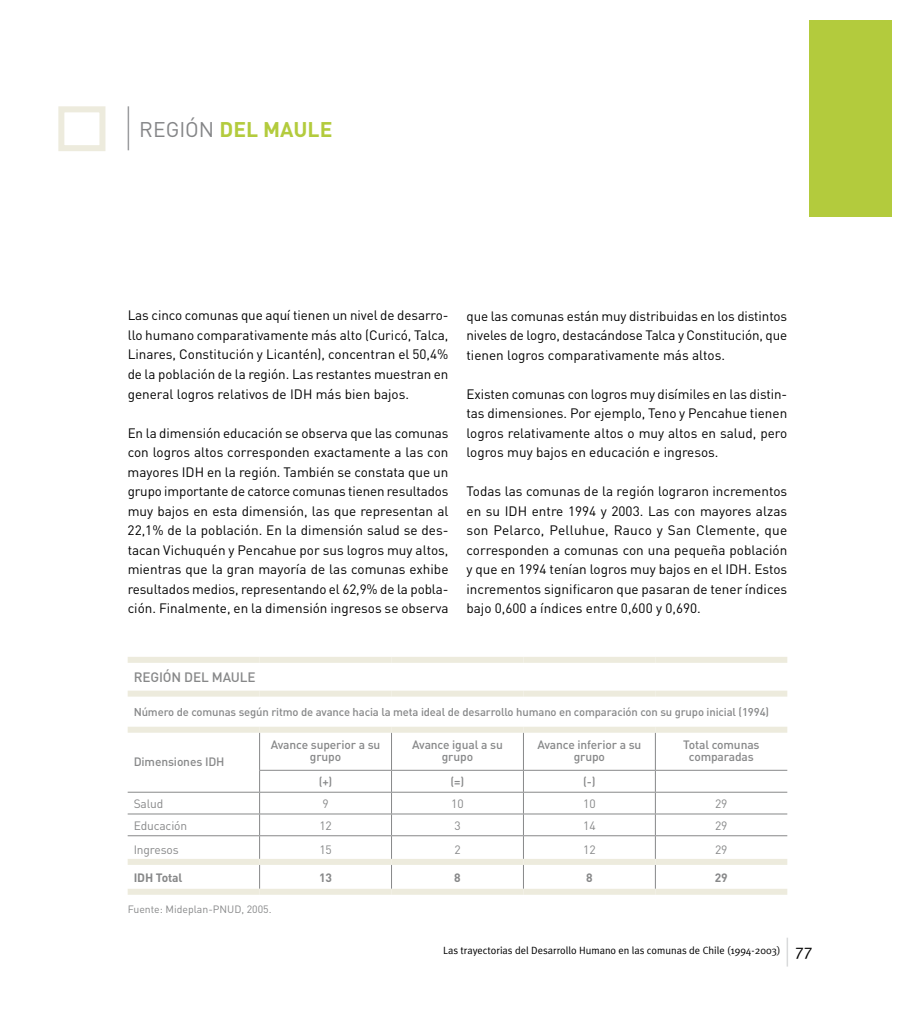
<style>
.page{position:relative;width:915px;height:1021px;background:#fff}
.page>*{position:absolute;margin:0;border:0;box-sizing:border-box;transform-origin:0 0}
.t1{font:700 21px "DIN";color:#b3cb3d}
.t2{font:13.5px/19.5px "DIN";color:#000;text-align:justify}
.t3{font:500 13.5px "DIN";letter-spacing:-.01em;color:#878889}
.t4{font:500 12px/12px "DIN";letter-spacing:-.01em;color:#878889;text-align:center}
.t5{font:12px "DIN";letter-spacing:-.01em;color:#878889}
.t6{font:700 12px "DIN";letter-spacing:-.01em;color:#878889}
.t7{font:500 11.25px "DIN";letter-spacing:-.01em;color:#878889}
.t8{font:10.5px "Meta Plus Normal";color:#000}
.t9{font:10.5px "DIN";color:#878889}
.s1{font-weight:400;color:#848587}
.s2{font-size:16.5px}
</style>
<div class="page">
<hr style="left:128px;top:106px;width:1px;height:44px;background:#9c9d9f">
<hr style="left:259px;top:732px;width:1px;height:38px;background:#878889">
<hr style="left:391px;top:732px;width:1px;height:38px;background:#878889">
<hr style="left:523px;top:732px;width:1px;height:38px;background:#878889">
<hr style="left:654px;top:732px;width:1px;height:38px;background:#878889">
<hr style="left:259px;top:770px;width:132px;height:1px;background:#878889">
<hr style="left:391px;top:770px;width:132px;height:1px;background:#878889">
<hr style="left:523px;top:770px;width:132px;height:1px;background:#878889">
<hr style="left:655px;top:770px;width:132px;height:1px;background:#878889">
<hr style="left:128px;top:791px;width:131px;height:1px;background:#878889">
<hr style="left:259px;top:791px;width:132px;height:1px;background:#878889">
<hr style="left:391px;top:791px;width:132px;height:1px;background:#878889">
<hr style="left:523px;top:791px;width:132px;height:1px;background:#878889">
<hr style="left:655px;top:791px;width:132px;height:1px;background:#878889">
<hr style="left:128px;top:813px;width:131px;height:1px;background:#878889">
<hr style="left:259px;top:813px;width:132px;height:1px;background:#878889">
<hr style="left:391px;top:813px;width:132px;height:1px;background:#878889">
<hr style="left:523px;top:813px;width:132px;height:1px;background:#878889">
<hr style="left:655px;top:813px;width:132px;height:1px;background:#878889">
<hr style="left:128px;top:835px;width:131px;height:1px;background:#878889">
<hr style="left:259px;top:835px;width:132px;height:1px;background:#878889">
<svg style="left:259px;top:770px;width:1px;height:88px"></svg>
<hr style="left:391px;top:835px;width:132px;height:1px;background:#878889">
<svg style="left:391px;top:770px;width:1px;height:88px"></svg>
<hr style="left:523px;top:835px;width:132px;height:1px;background:#878889">
<svg style="left:523px;top:770px;width:1px;height:88px"></svg>
<hr style="left:655px;top:835px;width:132px;height:1px;background:#878889">
<svg style="left:654px;top:770px;width:1px;height:88px"></svg>
<div style="left:128px;top:657px;width:131px;height:6px;background:#edebdd"></div>
<div style="left:259px;top:657px;width:132px;height:6px;background:#edebdd"></div>
<div style="left:391px;top:657px;width:132px;height:6px;background:#edebdd"></div>
<div style="left:523px;top:657px;width:132px;height:6px;background:#edebdd"></div>
<div style="left:655px;top:657px;width:132px;height:6px;background:#edebdd"></div>
<div style="left:128px;top:690px;width:131px;height:6px;background:#edebdd"></div>
<div style="left:259px;top:690px;width:132px;height:6px;background:#edebdd"></div>
<div style="left:391px;top:690px;width:132px;height:6px;background:#edebdd"></div>
<div style="left:523px;top:690px;width:132px;height:6px;background:#edebdd"></div>
<div style="left:655px;top:690px;width:132px;height:6px;background:#edebdd"></div>
<div style="left:128px;top:726px;width:131px;height:6px;background:#edebdd"></div>
<div style="left:259px;top:726px;width:132px;height:6px;background:#edebdd"></div>
<div style="left:391px;top:726px;width:132px;height:6px;background:#edebdd"></div>
<div style="left:523px;top:726px;width:132px;height:6px;background:#edebdd"></div>
<div style="left:655px;top:726px;width:132px;height:6px;background:#edebdd"></div>
<svg style="left:259px;top:864px;width:1px;height:24px"></svg>
<svg style="left:391px;top:864px;width:1px;height:24px"></svg>
<svg style="left:523px;top:864px;width:1px;height:24px"></svg>
<svg style="left:654px;top:864px;width:1px;height:24px"></svg>
<div style="left:128px;top:858px;width:131px;height:6px;background:#edebdd"></div>
<div style="left:259px;top:858px;width:132px;height:6px;background:#edebdd"></div>
<div style="left:391px;top:858px;width:132px;height:6px;background:#edebdd"></div>
<div style="left:523px;top:858px;width:132px;height:6px;background:#edebdd"></div>
<div style="left:655px;top:858px;width:132px;height:6px;background:#edebdd"></div>
<div style="left:128px;top:888px;width:131px;height:6px;background:#edebdd"></div>
<div style="left:259px;top:888px;width:132px;height:6px;background:#edebdd"></div>
<div style="left:391px;top:888px;width:132px;height:6px;background:#edebdd"></div>
<div style="left:523px;top:888px;width:132px;height:6px;background:#edebdd"></div>
<div style="left:655px;top:888px;width:132px;height:6px;background:#edebdd"></div>
<div style="left:809px;top:20px;width:82px;height:196px;background:#b3cb3d"></div>
<div style="left:58px;top:106px;width:47px;height:45px;border:6px solid #edebdd"></div>
<svg style="left:786px;top:938px;width:1px;height:28px"></svg>
<h1 class="t1" style="left:139px;top:116px;width:194px"><span class="s1">REGIÓN</span> DEL MAULE</h1>
<p class="t2" style="left:128px;top:305px;width:322px">Las cinco comunas que aquí tienen un nivel de desarro&shy;llo humano comparativamente más alto (Curicó, Talca, Linares, Constitución y Licantén), concentran el 50,4% de la población de la región. Las restantes muestran en general logros relativos de IDH más bien bajos.</p>
<p class="t2" style="left:128px;top:422px;width:322px">En la dimensión educación se observa que las comunas con logros altos corresponden exactamente a las con mayores IDH en la región. También se constata que un grupo importante de catorce comunas tienen resultados muy bajos en esta dimensión, las que representan al 22,1% de la población. En la dimensión salud se des&shy;tacan Vichuquén y Pencahue por sus logros muy altos, mientras que la gran mayoría de las comunas exhibe resultados medios, representando el 62,9% de la pobla&shy;ción. Finalmente, en la dimensión ingresos se observa</p>
<p class="t2" style="left:466px;top:306px;width:322px">que las comunas están muy distribuidas en los distintos niveles de logro, destacándose Talca y Constitución, que tienen logros comparativamente más altos.</p>
<p class="t2" style="left:466px;top:384px;width:322px">Existen comunas con logros muy disímiles en las distin&shy;tas dimensiones. Por ejemplo, Teno y Pencahue tienen logros relativamente altos o muy altos en salud, pero logros muy bajos en educación e ingresos.</p>
<p class="t2" style="left:466px;top:481px;width:322px">Todas las comunas de la región lograron incrementos en su IDH entre 1994 y 2003. Las con mayores alzas son Pelarco, Pelluhue, Rauco y San Clemente, que corresponden a comunas con una pequeña población y que en 1994 tenían logros muy bajos en el IDH. Estos incrementos significaron que pasaran de tener índices bajo 0,600 a índices entre 0,600 y 0,690.</p>
<p class="t3" style="left:134px;top:668px;width:123px">REGIÓN DEL MAULE</p>
<p class="t7" style="left:134px;top:705px;width:636px">Número de comunas según ritmo de avance hacia la meta ideal de desarrollo humano en comparación con su grupo inicial (1994)</p>
<p class="t4" style="left:134px;top:755px;width:92px">Dimensiones IDH</p>
<p class="t4" style="left:270px;top:738px;width:111px">Avance superior a su grupo</p>
<p class="t4" style="left:412px;top:738px;width:92px">Avance igual a su grupo</p>
<p class="t4" style="left:537px;top:738px;width:105px">Avance inferior a su grupo</p>
<p class="t4" style="left:682px;top:738px;width:78px">Total comunas comparadas</p>
<p class="t4" style="left:318px;top:775px;width:15px">(+)</p>
<p class="t4" style="left:450px;top:775px;width:15px">(=)</p>
<p class="t4" style="left:583px;top:775px;width:14px">(-)</p>
<p class="t5" style="left:134px;top:796px;width:31px">Salud</p>
<p class="t5" style="left:322px;top:796px;width:8px">9</p>
<p class="t5" style="left:451px;top:796px;width:14px">10</p>
<p class="t5" style="left:583px;top:796px;width:14px">10</p>
<p class="t5" style="left:715px;top:796px;width:14px">29</p>
<p class="t5" style="left:134px;top:818px;width:55px">Educación</p>
<p class="t5" style="left:319px;top:818px;width:14px">12</p>
<p class="t5" style="left:454px;top:818px;width:8px">3</p>
<p class="t5" style="left:583px;top:818px;width:14px">14</p>
<p class="t5" style="left:715px;top:818px;width:14px">29</p>
<p class="t5" style="left:134px;top:841px;width:47px">Ingresos</p>
<p class="t5" style="left:319px;top:841px;width:14px">15</p>
<p class="t5" style="left:454px;top:841px;width:8px">2</p>
<p class="t5" style="left:583px;top:841px;width:14px">12</p>
<p class="t5" style="left:715px;top:841px;width:14px">29</p>
<p class="t6" style="left:134px;top:869px;width:50px">IDH Total</p>
<p class="t6" style="left:319px;top:869px;width:14px">13</p>
<p class="t6" style="left:454px;top:869px;width:8px">8</p>
<p class="t6" style="left:586px;top:869px;width:8px">8</p>
<p class="t6" style="left:714px;top:869px;width:14px">29</p>
<p class="t9" style="left:128px;top:902px;width:145px">Fuente: Mideplan-PNUD, 2005.</p>
<p class="t8" style="left:443px;top:944px;width:361px">Las trayectorias del Desarrollo Humano en las comunas de Chile (1994-2003) <span class="s2">77</span></p>
</div>
